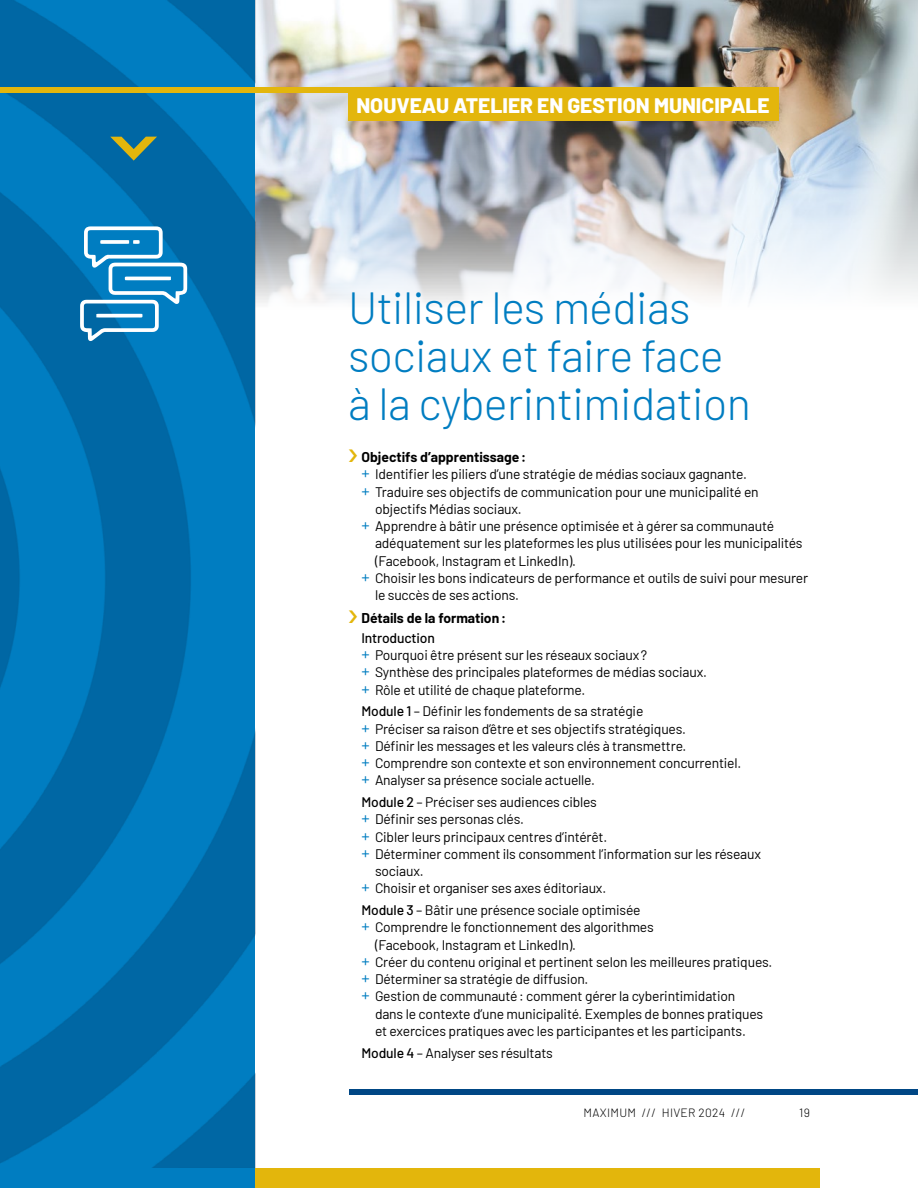
<style>
.page{position:relative;width:918px;height:1188px;background:#fff}
.page>*{position:absolute;margin:0;border:0;box-sizing:border-box;transform-origin:0 0}
.Titre{font:300 45px/48px "Barlow";letter-spacing:-.015em;color:#007dc1}
.Texte_courant{font:800 21px "Barlow";color:#fff}
.Texte_courant-2{font:13.8px/17.2px "Barlow";letter-spacing:-.01em;color:#000001}
.t1{font:700 13.8px "Barlow";color:#000001}
.Texte_courant-3{font:500 13.8px "Barlow";letter-spacing:-.01em;color:#000001}
.t2{font:300 12px "Barlow";letter-spacing:.025em;color:#000001}
.s1{font-family:"Aaux Next";font-weight:900;font-size:18px;color:#e3b60c}
.s2{font-size:16.5px;color:#007dc1}
.s3{font-weight:500}
</style>
<div class="page">
<img style="left:256px;top:0;width:662px;height:303px">
<svg style="left:0;top:1169px;width:820px;height:19px;background:#9ca444"></svg>
<img style="left:0;top:0;width:255px;height:1168px">
<div style="left:0;top:88px;width:710px;height:5px;background:#e3b60c"></div>
<svg style="left:110px;top:137px;width:47px;height:24px"></svg>
<svg style="left:80px;top:226px;width:107px;height:115px"></svg>
<div style="left:349px;top:1089px;width:569px;height:6px;background:#004785"></div>
<div style="left:348px;top:88px;width:430px;height:33px;background:#e3b60c"></div>
<p class="Texte_courant" style="left:356px;top:89px;width:415px">NOUVEAU ATELIER EN GESTION MUNICIPALE</p>
<p class="Titre" style="left:348px;top:280px;width:404px">Utiliser les médias sociaux et faire face à la cyberintimidation</p>
<p class="t1" style="left:348px;top:447px;width:180px"><span class="s1">&gt;</span> Objectifs d’apprentissage:</p>
<p class="Texte_courant-2" style="left:362px;top:465px;width:387px"><span class="s2">+</span> Identifier les piliers d’une stratégie de médias sociaux gagnante.</p>
<p class="Texte_courant-2" style="left:375px;top:482px;width:385px;text-indent:-14px"><span class="s2">+</span> Traduire ses objectifs de communication pour une municipalité en objectifs Médias sociaux.</p>
<p class="Texte_courant-2" style="left:375px;top:516px;width:429px;text-indent:-14px"><span class="s2">+</span> Apprendre à bâtir une présence optimisée et à gérer sa communauté adéquatement sur les plateformes les plus utilisées pour les municipalités (Facebook, Instagram et LinkedIn).</p>
<p class="Texte_courant-2" style="left:375px;top:568px;width:435px;text-indent:-14px"><span class="s2">+</span> Choisir les bons indicateurs de performance et outils de suivi pour mesurer le succès de ses actions.</p>
<p class="t1" style="left:348px;top:607px;width:160px"><span class="s1">&gt;</span> Détails de la formation:</p>
<p class="Texte_courant-3" style="left:362px;top:628px;width:75px">Introduction</p>
<p class="Texte_courant-2" style="left:362px;top:645px;width:287px"><span class="s2">+</span> Pourquoi être présent sur les réseaux sociaux?</p>
<p class="Texte_courant-2" style="left:362px;top:663px;width:347px"><span class="s2">+</span> Synthèse des principales plateformes de médias sociaux.</p>
<p class="Texte_courant-2" style="left:362px;top:680px;width:225px"><span class="s2">+</span> Rôle et utilité de chaque plateforme.</p>
<p class="Texte_courant-2" style="left:362px;top:702px;width:283px"><span class="s3">Module 1</span> – Définir les fondements de sa stratégie</p>
<p class="Texte_courant-2" style="left:362px;top:719px;width:326px"><span class="s2">+</span> Préciser sa raison d’être et ses objectifs stratégiques.</p>
<p class="Texte_courant-2" style="left:362px;top:736px;width:326px"><span class="s2">+</span> Définir les messages et les valeurs clés à transmettre.</p>
<p class="Texte_courant-2" style="left:362px;top:753px;width:381px"><span class="s2">+</span> Comprendre son contexte et son environnement concurrentiel.</p>
<p class="Texte_courant-2" style="left:362px;top:771px;width:235px"><span class="s2">+</span> Analyser sa présence sociale actuelle.</p>
<p class="Texte_courant-2" style="left:362px;top:792px;width:237px"><span class="s3">Module 2</span> – Préciser ses audiences cibles</p>
<p class="Texte_courant-2" style="left:362px;top:810px;width:164px"><span class="s2">+</span> Définir ses personas clés.</p>
<p class="Texte_courant-2" style="left:362px;top:827px;width:247px"><span class="s2">+</span> Cibler leurs principaux centres d’intérêt.</p>
<p class="Texte_courant-2" style="left:375px;top:844px;width:388px;text-indent:-14px"><span class="s2">+</span> Déterminer comment ils consomment l’information sur les réseaux sociaux.</p>
<p class="Texte_courant-2" style="left:362px;top:879px;width:246px"><span class="s2">+</span> Choisir et organiser ses axes éditoriaux.</p>
<p class="Texte_courant-2" style="left:362px;top:900px;width:281px"><span class="s3">Module 3</span> – Bâtir une présence sociale optimisée</p>
<p class="Texte_courant-2" style="left:375px;top:918px;width:280px;text-indent:-14px"><span class="s2">+</span> Comprendre le fonctionnement des algorithmes (Facebook, Instagram et LinkedIn).</p>
<p class="Texte_courant-2" style="left:362px;top:952px;width:413px"><span class="s2">+</span> Créer du contenu original et pertinent selon les meilleures pratiques.</p>
<p class="Texte_courant-2" style="left:362px;top:969px;width:228px"><span class="s2">+</span> Déterminer sa stratégie de diffusion.</p>
<p class="Texte_courant-2" style="left:375px;top:987px;width:390px;text-indent:-14px"><span class="s2">+</span> Gestion de communauté: comment gérer la cyberintimidation dans le contexte d’une municipalité. Exemples de bonnes pratiques et exercices pratiques avec les participantes et les participants.</p>
<p class="Texte_courant-2" style="left:362px;top:1043px;width:193px"><span class="s3">Module 4</span> – Analyser ses résultats</p>
<p class="t2" style="left:584px;top:1104px;width:163px">MAXIMUM /// HIVER 2024 ///</p>
<p class="t2" style="left:799px;top:1104px;width:12px">19</p>
</div>
